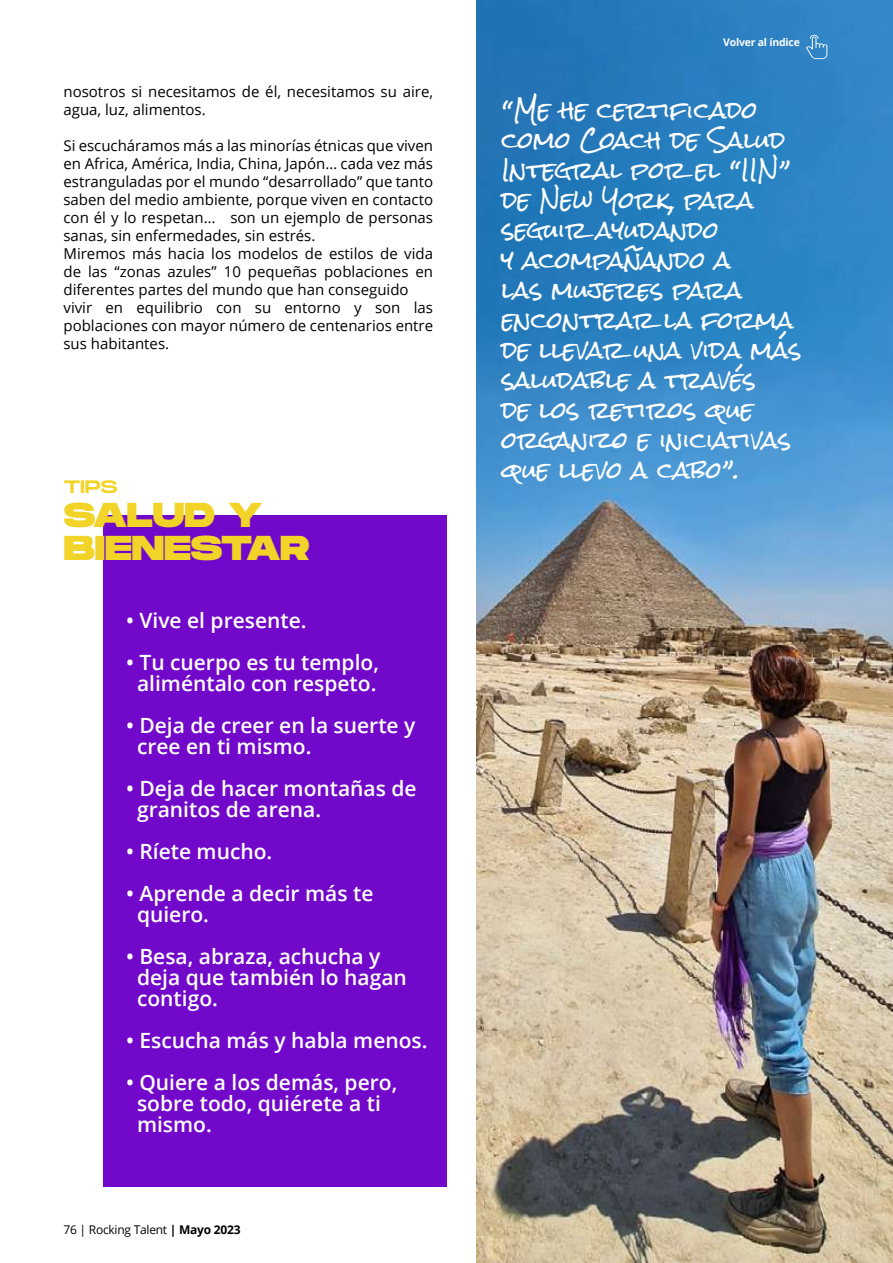
<style>
.page{position:relative;width:893px;height:1263px;background:#fff}
.page>*{position:absolute;margin:0;border:0;box-sizing:border-box;transform-origin:0 0}
.t1{font:800 34.5px/33px "Monument Extended";color:#f2d327}
.t2{font:22.5px/30px "Rock Salt";color:#fff}
.t3{font:600 21px/21px "Open Sans";color:#fff}
.t4{font:18px "Monument Extended";color:#f2d327}
.t5{font:15px/18px "Open Sans";color:#000}
.t6{font:12px "Open Sans";letter-spacing:-.02em;color:#000}
.t7{font:700 10.5px "Open Sans";letter-spacing:-.02em;color:#fff}
.s1{font-weight:700}
</style>
<div class="page">
<img style="left:476px;top:0;width:417px;height:1263px">
<div style="left:103px;top:514px;width:343px;height:672px;background:#7208ca"></div>
<svg style="left:806px;top:35px;width:21px;height:24px"></svg>
<p class="t5" style="left:63px;top:82px;width:371px">nosotros si necesitamos de él, necesitamos su aire, agua, luz, alimentos.</p>
<p class="t5" style="left:63px;top:136px;width:371px">Si escucháramos más a las minorías étnicas que viven en Africa, América, India, China, Japón… cada vez más estranguladas por el mundo “desarrollado” que tanto saben del medio ambiente, porque viven en contacto con él y lo respetan… son un ejemplo de personas sanas, sin enfermedades, sin estrés.<br>Miremos más hacia los modelos de estilos de vida de las “zonas azules” 10 pequeñas poblaciones en diferentes partes del mundo que han conseguido vivir en equilibrio con su entorno y son las poblaciones con mayor número de centenarios entre sus habitantes.</p>
<p class="t4" style="left:64px;top:473px;width:55px">TIPS</p>
<h1 class="t1" style="left:64px;top:498px;width:247px">SALUD Y<br>BIENESTAR</h1>
<h3 class="t3" style="left:126px;top:610px;width:182px">• Vive el presente.</h3>
<h3 class="t3" style="left:126px;top:652px;width:254px;text-align:center">• Tu cuerpo es tu templo, aliméntalo con respeto.</h3>
<h3 class="t3" style="left:137px;top:715px;width:280px;text-indent:-11px">• Deja de creer en la suerte y cree en ti mismo.</h3>
<h3 class="t3" style="left:137px;top:778px;width:281px;text-indent:-11px">• Deja de hacer montañas de granitos de arena.</h3>
<h3 class="t3" style="left:126px;top:841px;width:148px">• Ríete mucho.</h3>
<h3 class="t3" style="left:137px;top:883px;width:238px;text-indent:-11px">• Aprende a decir más te quiero.</h3>
<h3 class="t3" style="left:137px;top:946px;width:271px;text-indent:-11px">• Besa, abraza, achucha y deja que también lo hagan contigo.</h3>
<h3 class="t3" style="left:126px;top:1030px;width:303px">• Escucha más y habla menos.</h3>
<h3 class="t3" style="left:137px;top:1072px;width:262px;text-indent:-11px">• Quiere a los demás, pero, sobre todo, quiérete a ti mismo.</h3>
<p class="t6" style="left:63px;top:1221px;width:179px">76 | Rocking Talent <span class="s1">| Mayo 2023</span></p>
<p class="t7" style="left:723px;top:35px;width:78px">Volver al índice</p>
<p class="t2" style="left:502px;top:96px;width:301px">“Me he certificado como Coach de Salud<br>Integral por el “IIN” de New York, para seguir ayudando<br>y acompañando a<br>las mujeres para encontrar la forma de llevar una vida más saludable a través<br>de los retiros que organizo e iniciativas que llevo a cabo”.</p>
</div>
